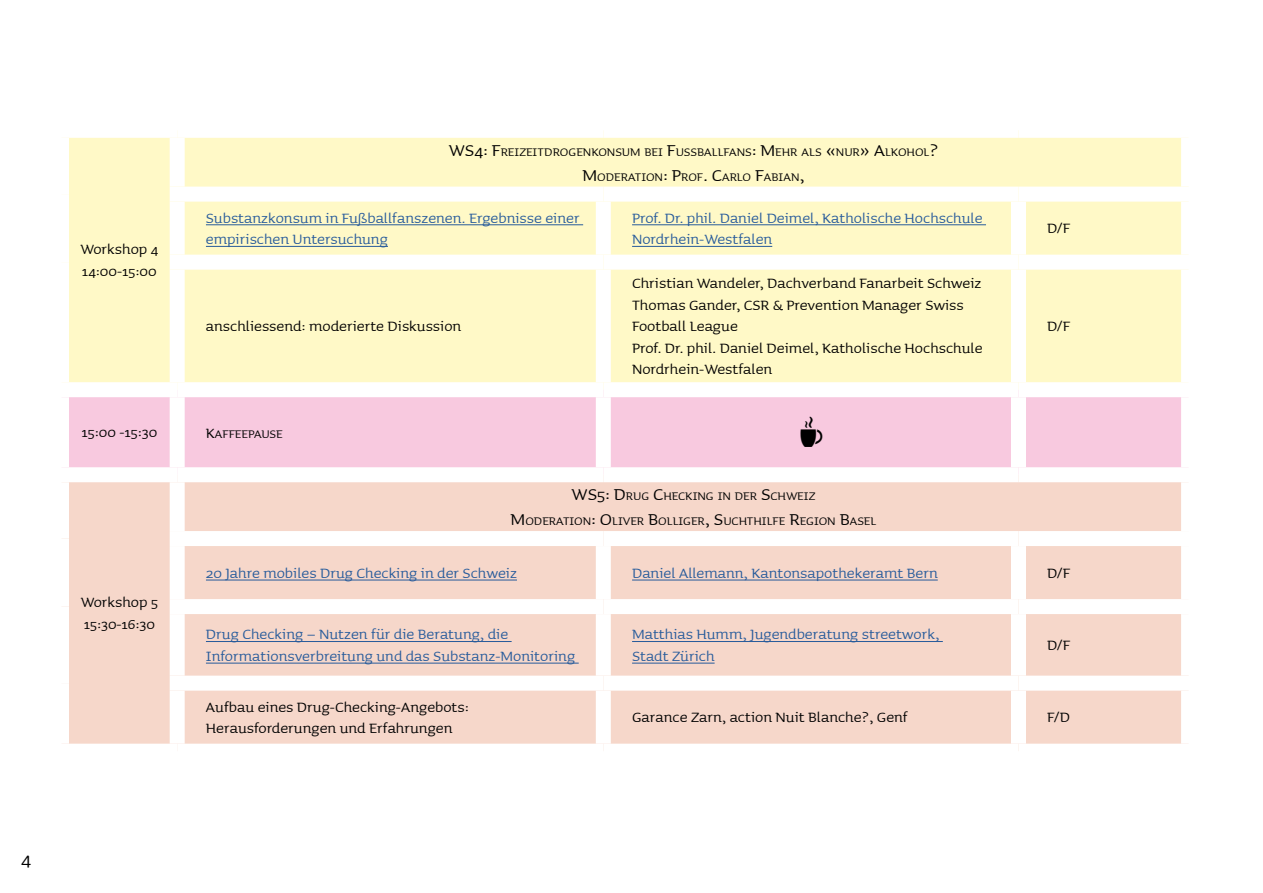
<style>
.page{position:relative;width:1263px;height:893px;background:#fff}
.page>*{position:absolute;margin:0;border:0;box-sizing:border-box;transform-origin:0 0}
.t1{font:24px "Sauna";color:#000}
.t2{font:18px/21.6px "Sauna";color:#000}
.t3{font:18px/21.6px "Sauna";color:#275b9b}
.t4{font:14.7px/25.2px "Sauna";color:#000;text-align:center}
.s1{font-size:21px}
.s2{font-size:18px}
</style>
<div class="page">
<div style="left:69px;top:138px;width:1112px;height:244px;background:#fff9c7"></div>
<div style="left:69px;top:397px;width:1112px;height:70px;background:#f8c9df"></div>
<div style="left:69px;top:482px;width:1112px;height:262px;background:#f6d7ca"></div>
<div style="left:170px;top:138px;width:15px;height:49px;background:#fff"></div>
<div style="left:170px;top:187px;width:433px;height:15px;background:#fff"></div>
<div style="left:170px;top:202px;width:15px;height:53px;background:#fff"></div>
<div style="left:603px;top:187px;width:415px;height:15px;background:#fff"></div>
<div style="left:596px;top:202px;width:15px;height:53px;background:#fff"></div>
<div style="left:1018px;top:187px;width:178px;height:15px;background:#fff"></div>
<div style="left:1011px;top:202px;width:15px;height:53px;background:#fff"></div>
<div style="left:170px;top:255px;width:433px;height:15px;background:#fff"></div>
<div style="left:170px;top:270px;width:15px;height:112px;background:#fff"></div>
<div style="left:603px;top:255px;width:415px;height:15px;background:#fff"></div>
<div style="left:596px;top:270px;width:15px;height:112px;background:#fff"></div>
<div style="left:1018px;top:255px;width:178px;height:15px;background:#fff"></div>
<div style="left:1011px;top:270px;width:15px;height:112px;background:#fff"></div>
<div style="left:170px;top:397px;width:15px;height:70px;background:#fff"></div>
<div style="left:596px;top:397px;width:15px;height:70px;background:#fff"></div>
<div style="left:1011px;top:397px;width:15px;height:70px;background:#fff"></div>
<div style="left:170px;top:482px;width:15px;height:49px;background:#fff"></div>
<div style="left:170px;top:531px;width:433px;height:15px;background:#fff"></div>
<div style="left:170px;top:546px;width:15px;height:53px;background:#fff"></div>
<div style="left:603px;top:531px;width:415px;height:15px;background:#fff"></div>
<div style="left:596px;top:546px;width:15px;height:53px;background:#fff"></div>
<div style="left:1018px;top:531px;width:178px;height:15px;background:#fff"></div>
<div style="left:1011px;top:546px;width:15px;height:53px;background:#fff"></div>
<div style="left:170px;top:599px;width:433px;height:15px;background:#fff"></div>
<div style="left:170px;top:614px;width:15px;height:62px;background:#fff"></div>
<div style="left:603px;top:599px;width:415px;height:15px;background:#fff"></div>
<div style="left:596px;top:614px;width:15px;height:62px;background:#fff"></div>
<div style="left:1018px;top:599px;width:178px;height:15px;background:#fff"></div>
<div style="left:1011px;top:614px;width:15px;height:62px;background:#fff"></div>
<div style="left:170px;top:676px;width:433px;height:15px;background:#fff"></div>
<div style="left:170px;top:691px;width:15px;height:53px;background:#fff"></div>
<div style="left:603px;top:676px;width:415px;height:15px;background:#fff"></div>
<div style="left:596px;top:691px;width:15px;height:53px;background:#fff"></div>
<div style="left:1018px;top:676px;width:178px;height:15px;background:#fff"></div>
<div style="left:1011px;top:691px;width:15px;height:53px;background:#fff"></div>
<hr style="left:206px;top:225px;width:377px;height:1px;background:#275b9b">
<hr style="left:206px;top:246px;width:182px;height:1px;background:#275b9b">
<hr style="left:632px;top:225px;width:354px;height:1px;background:#275b9b">
<hr style="left:632px;top:246px;width:140px;height:1px;background:#275b9b">
<hr style="left:206px;top:580px;width:311px;height:1px;background:#275b9b">
<hr style="left:632px;top:580px;width:306px;height:1px;background:#275b9b">
<hr style="left:206px;top:641px;width:306px;height:1px;background:#275b9b">
<hr style="left:206px;top:663px;width:373px;height:1px;background:#275b9b">
<hr style="left:632px;top:641px;width:311px;height:1px;background:#275b9b">
<hr style="left:632px;top:663px;width:83px;height:1px;background:#275b9b">
<svg style="left:801px;top:416px;width:21px;height:31px"></svg>
<h1 class="t1" style="left:21px;top:843px;width:12px">4</h1>
<p class="t2" style="left:80px;top:238px;width:79px">Workshop 4<br>14:00-15:00</p>
<p class="t4" style="left:449px;top:138px;width:491px"><span class="s1">WS4: F</span>reizeitdrogenkonsum bei <span class="s1">F</span>ussballfans<span class="s1">: M</span>ehr als <span class="s1">«</span>nur<span class="s1">» A</span>lkohol<span class="s1">?<br>M</span>oderation<span class="s1">: P</span>rof<span class="s1">. C</span>arlo <span class="s1">F</span>abian<span class="s1">,</span></p>
<p class="t3" style="left:206px;top:206px;width:375px">Substanzkonsum in Fußballfanszenen. Ergebnisse einer empirischen Untersuchung</p>
<p class="t3" style="left:632px;top:206px;width:352px">Prof. Dr. phil. Daniel Deimel, Katholische Hochschule<br>Nordrhein-Westfalen</p>
<p class="t2" style="left:1047px;top:217px;width:25px">D/F</p>
<p class="t2" style="left:206px;top:315px;width:257px">anschliessend: moderierte Diskussion</p>
<p class="t2" style="left:632px;top:271px;width:352px">Christian Wandeler, Dachverband Fanarbeit Schweiz Thomas Gander, CSR &amp; Prevention Manager Swiss Football League<br>Prof. Dr. phil. Daniel Deimel, Katholische Hochschule Nordrhein-Westfalen</p>
<p class="t2" style="left:1047px;top:315px;width:25px">D/F</p>
<p class="t2" style="left:81px;top:421px;width:77px">15:00 -15:30</p>
<p class="t4" style="left:206px;top:421px;width:78px"><span class="s2">K</span>affeepause</p>
<p class="t2" style="left:81px;top:591px;width:79px">Workshop 5<br>15:30-16:30</p>
<p class="t4" style="left:511px;top:483px;width:367px"><span class="s1">WS5: D</span>rug <span class="s1">C</span>hecking in der <span class="s1">S</span>chweiz<br><span class="s1">M</span>oderation<span class="s1">: O</span>liver <span class="s1">B</span>olliger<span class="s1">, S</span>uchthilfe <span class="s1">R</span>egion <span class="s1">B</span>asel</p>
<p class="t3" style="left:206px;top:561px;width:313px">20 Jahre mobiles Drug Checking in der Schweiz</p>
<p class="t3" style="left:632px;top:561px;width:307px">Daniel Allemann, Kantonsapothekeramt Bern</p>
<p class="t2" style="left:1047px;top:561px;width:25px">D/F</p>
<p class="t3" style="left:206px;top:623px;width:371px">Drug Checking – Nutzen für die Beratung, die<br>Informationsverbreitung und das Substanz-Monitoring</p>
<p class="t3" style="left:632px;top:623px;width:309px">Matthias Humm, Jugendberatung streetwork,<br>Stadt Zürich</p>
<p class="t2" style="left:1047px;top:633px;width:25px">D/F</p>
<p class="t2" style="left:206px;top:695px;width:264px">Aufbau eines Drug-Checking-Angebots:<br>Herausforderungen und Erfahrungen</p>
<p class="t2" style="left:632px;top:706px;width:277px">Garance Zarn, action Nuit Blanche?, Genf</p>
<p class="t2" style="left:1047px;top:706px;width:24px">F/D</p>
</div>
